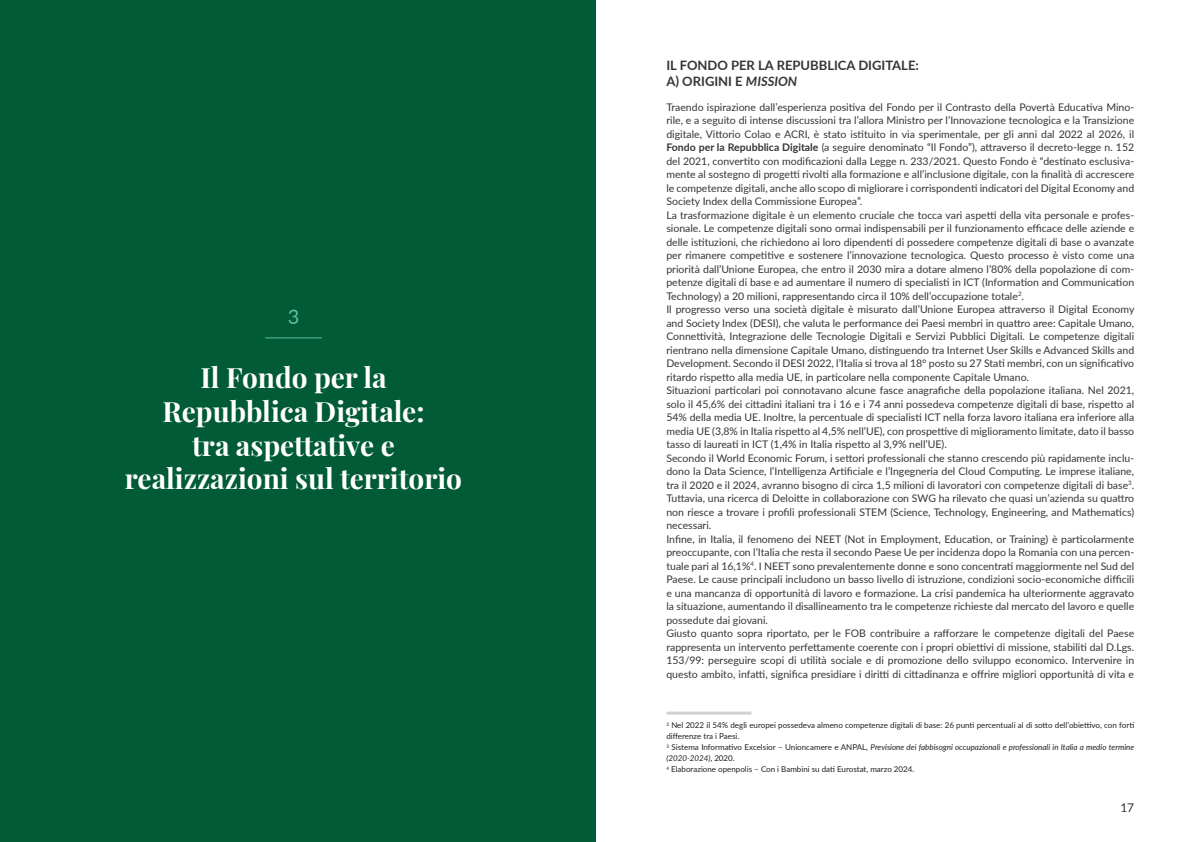
<style>
.page{position:relative;width:1191px;height:842px;background:#fff}
.page>*{position:absolute;margin:0;border:0;box-sizing:border-box;transform-origin:0 0}
.t1{font:700 28px/33.6px "Playfair Display";color:#fff;text-align:center}
.t2{font:20px "Lato";color:#5ac19e}
.t3{font:700 13px "Lato";color:#363536}
.t4{font:12px "Lato";color:#363536}
.t5{font:10.5px/13.5px "Lato";color:#363536;text-align:justify}
.t6{font:8px/11px "Lato";color:#231f20}
.t7{font:italic 8px/11px "Lato";color:#231f20}
.s1{font-style:italic}
.s2{font-weight:700}
.s3{font-style:normal}
</style>
<div class="page">
<div style="left:0;top:0;width:595px;height:842px;background:#005b36"></div>
<hr style="left:265px;top:337px;width:57px;height:1px;background:#5ac19e">
<hr style="left:666px;top:712px;width:85px;height:3px;background:#d1d2d4">
<p class="t2" style="left:288px;top:303px;width:13px">3</p>
<p class="t1" style="left:200px;top:359px;width:188px">Il Fondo per la</p>
<p class="t1" style="left:162px;top:392px;width:263px">Repubblica Digitale:</p>
<p class="t1" style="left:125px;top:426px;width:339px">tra aspettative e realizzazioni sul territorio</p>
<p class="t3" style="left:666px;top:56px;width:254px">IL FONDO PER LA REPUBBLICA DIGITALE:</p>
<p class="t3" style="left:666px;top:71px;width:132px">A) ORIGINI E <span class="s1">MISSION</span></p>
<p class="t5" style="left:666px;top:100px;width:469px">Traendo ispirazione dall’esperienza positiva del Fondo per il Contrasto della Povertà Educativa Mino&shy;rile, e a seguito di intense discussioni tra l’allora Ministro per l’Innovazione tecnologica e la Transizione digitale, Vittorio Colao e ACRI, è stato istituito in via sperimentale, per gli anni dal 2022 al 2026, il <span class="s2">Fondo per la Repubblica Digitale</span> (a seguire denominato “Il Fondo”), attraverso il decreto-legge n. 152 del 2021, convertito con modificazioni dalla Legge n. 233/2021. Questo Fondo è “destinato esclusiva&shy;mente al sostegno di progetti rivolti alla formazione e all’inclusione digitale, con la finalità di accrescere le competenze digitali, anche allo scopo di migliorare i corrispondenti indicatori del Digital Economy and Society Index della Commissione Europea”.</p>
<p class="t5" style="left:666px;top:208px;width:469px">La trasformazione digitale è un elemento cruciale che tocca vari aspetti della vita personale e profes&shy;sionale. Le competenze digitali sono ormai indispensabili per il funzionamento efficace delle aziende e delle istituzioni, che richiedono ai loro dipendenti di possedere competenze digitali di base o avanzate per rimanere competitive e sostenere lʼinnovazione tecnologica. Questo processo è visto come una priorità dallʼUnione Europea, che entro il 2030 mira a dotare almeno lʼ80% della popolazione di com&shy;petenze digitali di base e ad aumentare il numero di specialisti in ICT (Information and Communication Technology) a 20 milioni, rappresentando circa il 10% dellʼoccupazione totale<sup>2</sup>.</p>
<p class="t5" style="left:666px;top:302px;width:469px">Il progresso verso una società digitale è misurato dallʼUnione Europea attraverso il Digital Economy and Society Index (DESI), che valuta le performance dei Paesi membri in quattro aree: Capitale Umano, Connettività, Integrazione delle Tecnologie Digitali e Servizi Pubblici Digitali. Le competenze digitali rientrano nella dimensione Capitale Umano, distinguendo tra Internet User Skills e Advanced Skills and Development. Secondo il DESI 2022, lʼItalia si trova al 18° posto su 27 Stati membri, con un significativo ritardo rispetto alla media UE, in particolare nella componente Capitale Umano.</p>
<p class="t5" style="left:666px;top:383px;width:469px">Situazioni particolari poi connotavano alcune fasce anagrafiche della popolazione italiana. Nel 2021, solo il 45,6% dei cittadini italiani tra i 16 e i 74 anni possedeva competenze digitali di base, rispetto al 54% della media UE. Inoltre, la percentuale di specialisti ICT nella forza lavoro italiana era inferiore alla media UE (3,8% in Italia rispetto al 4,5% nellʼUE), con prospettive di miglioramento limitate, dato il basso tasso di laureati in ICT (1,4% in Italia rispetto al 3,9% nellʼUE).</p>
<p class="t5" style="left:666px;top:451px;width:469px">Secondo il World Economic Forum, i settori professionali che stanno crescendo più rapidamente inclu&shy;dono la Data Science, lʼIntelligenza Artificiale e lʼIngegneria del Cloud Computing. Le imprese italiane, tra il 2020 e il 2024, avranno bisogno di circa 1,5 milioni di lavoratori con competenze digitali di base<sup>3</sup>.<br>Tuttavia, una ricerca di Deloitte in collaborazione con SWG ha rilevato che quasi unʼazienda su quattro non riesce a trovare i profili professionali STEM (Science, Technology, Engineering, and Mathematics) necessari.</p>
<p class="t5" style="left:666px;top:532px;width:469px">Infine, in Italia, il fenomeno dei NEET (Not in Employment, Education, or Training) è particolarmente preoccupante, con l’Italia che resta il secondo Paese Ue per incidenza dopo la Romania con una percen&shy;tuale pari al 16,1%<sup>4</sup>. I NEET sono prevalentemente donne e sono concentrati maggiormente nel Sud del Paese. Le cause principali includono un basso livello di istruzione, condizioni socio-economiche difficili e una mancanza di opportunità di lavoro e formazione. La crisi pandemica ha ulteriormente aggravato la situazione, aumentando il disallineamento tra le competenze richieste dal mercato del lavoro e quelle possedute dai giovani.</p>
<p class="t5" style="left:666px;top:626px;width:469px">Giusto quanto sopra riportato, per le FOB contribuire a rafforzare le competenze digitali del Paese rappresenta un intervento perfettamente coerente con i propri obiettivi di missione, stabiliti dal D.Lgs.<br>153/99: perseguire scopi di utilità sociale e di promozione dello sviluppo economico. Intervenire in questo ambito, infatti, significa presidiare i diritti di cittadinanza e offrire migliori opportunità di vita e</p>
<p class="t6" style="left:666px;top:719px;width:469px"><sup>2</sup> Nel 2022 il 54% degli europei possedeva almeno competenze digitali di base: 26 punti percentuali al di sotto dellʼobiettivo, con forti differenze tra i Paesi.</p>
<p class="t7" style="left:666px;top:741px;width:469px"><sup>3</sup> <span class="s3">Sistema Informativo Excelsior – Unioncamere e ANPAL,</span> Previsione dei fabbisogni occupazionali e professionali in Italia a medio termine (2020-2024)<span class="s3">, 2020.</span></p>
<p class="t6" style="left:666px;top:763px;width:249px"><sup>4</sup> Elaborazione openpolis – Con i Bambini su dati Eurostat, marzo 2024.</p>
<p class="t4" style="left:1120px;top:798px;width:15px">17</p>
</div>
